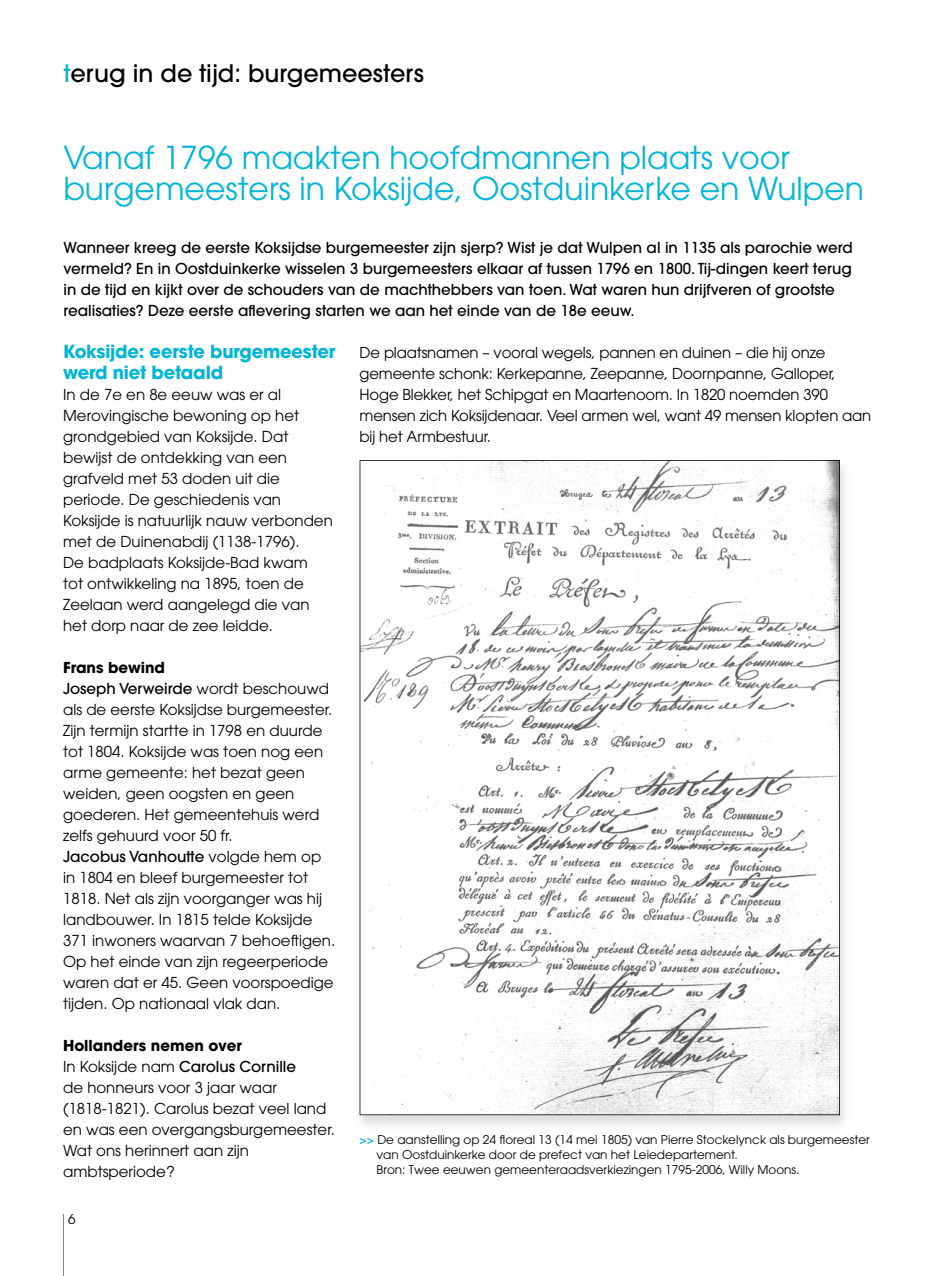
<style>
.page{position:relative;width:936px;height:1276px;background:#fff}
.page>*{position:absolute;margin:0;border:0;box-sizing:border-box;transform-origin:0 0}
.t1{font:31.5px/31.5px "ITC Avant Garde Pro";color:#00b5d8}
.t2{font:500 24px "ITC Avant Garde Pro";color:#000}
.t3{font:700 18px/21px "ITC Avant Garde Pro";letter-spacing:-.01em;color:#00b5d8}
.t4{font:15px/21px "ITC Avant Garde Pro";color:#000}
.t5{font:500 15px/21px "ITC Avant Garde Pro";color:#000}
.t6{font:13.5px "ITC Avant Garde Pro";color:#000}
.t7{font:12px/15px "ITC Avant Garde Pro";color:#000}
.s1{color:#00b5d8}
.s2{font-weight:700}
.s3{font-weight:500}
.s4{font-weight:500;color:#00b5d8}
</style>
<div class="page">
<img style="left:359px;top:460px;width:486px;height:666px">
<svg style="left:359px;top:460px;width:480px;height:655px"></svg>
<hr style="left:63px;top:1214px;width:1px;height:62px;background:#00b5d8">
<h2 class="t2" style="left:64px;top:57px;width:361px"><span class="s1">t</span>erug in de tijd: burgemeesters</h2>
<h1 class="t1" style="left:63px;top:141px;width:802px">Vanaf 1796 maakten hoofdmannen plaats voor burgemeesters in Koksijde, Oostduinkerke en Wulpen</h1>
<p class="t5" style="left:63px;top:237px;width:790px">Wanneer kreeg de eerste Koksijdse burgemeester zijn sjerp? Wist je dat Wulpen al in 1135 als parochie werd vermeld? En in Oostduinkerke wisselen 3 burgemeesters elkaar af tussen 1796 en 1800. Tij-dingen keert terug in de tijd en kijkt over de schouders van de machthebbers van toen. Wat waren hun drijfveren of grootste realisaties? Deze eerste aflevering starten we aan het einde van de 18e eeuw.</p>
<p class="t3" style="left:63px;top:340px;width:273px">Koksijde: eerste burgemeester werd niet betaald</p>
<p class="t4" style="left:63px;top:384px;width:271px">In de 7e en 8e eeuw was er al<br>Merovingische bewoning op het grondgebied van Koksijde. Dat bewijst de ontdekking van een grafveld met 53 doden uit die periode. De geschiedenis van<br>Koksijde is natuurlijk nauw verbonden met de Duinenabdij (1138-1796).<br>De badplaats Koksijde-Bad kwam<br>tot ontwikkeling na 1895, toen de<br>Zeelaan werd aangelegd die van het dorp naar de zee leidde.</p>
<p class="t4" style="left:63px;top:657px;width:273px"><span class="s2">Frans bewind<br></span><span class="s3">Joseph Verweirde</span> wordt beschouwd als de eerste Koksijdse burgemeester.<br>Zijn termijn startte in 1798 en duurde tot 1804. Koksijde was toen nog een arme gemeente: het bezat geen weiden, geen oogsten en geen goederen. Het gemeentehuis werd zelfs gehuurd voor 50 fr.<br><span class="s3">Jacobus Vanhoutte</span> volgde hem op in 1804 en bleef burgemeester tot<br>1818. Net als zijn voorganger was hij landbouwer. In 1815 telde Koksijde<br>371 inwoners waarvan 7 behoeftigen.<br>Op het einde van zijn regeerperiode waren dat er 45. Geen voorspoedige tijden. Op nationaal vlak dan.</p>
<p class="t4" style="left:63px;top:1035px;width:273px"><span class="s2">Hollanders nemen over<br></span>In Koksijde nam <span class="s3">Carolus Cornille<br></span>de honneurs voor 3 jaar waar (1818-1821). Carolus bezat veel land en was een overgangsburgemeester.<br>Wat ons herinnert aan zijn ambtsperiode?</p>
<p class="t6" style="left:68px;top:1211px;width:9px">6</p>
<p class="t4" style="left:359px;top:342px;width:513px">De plaatsnamen – vooral wegels, pannen en duinen – die hij onze gemeente schonk: Kerkepanne, Zeepanne, Doornpanne, Galloper, Hoge Blekker, het Schipgat en Maartenoom. In 1820 noemden 390 mensen zich Koksijdenaar. Veel armen wel, want 49 mensen klopten aan bij het Armbestuur.</p>
<p class="t7" style="left:376px;top:1132px;width:494px;text-indent:-17px"><span class="s4">&gt;&gt;</span> De aanstelling op 24 floreal 13 (14 mei 1805) van Pierre Stockelynck als burgemeester van Oostduinkerke door de prefect van het Leiedepartement.<br>Bron: Twee eeuwen gemeenteraadsverkiezingen 1795-2006, Willy Moons.</p>
</div>
